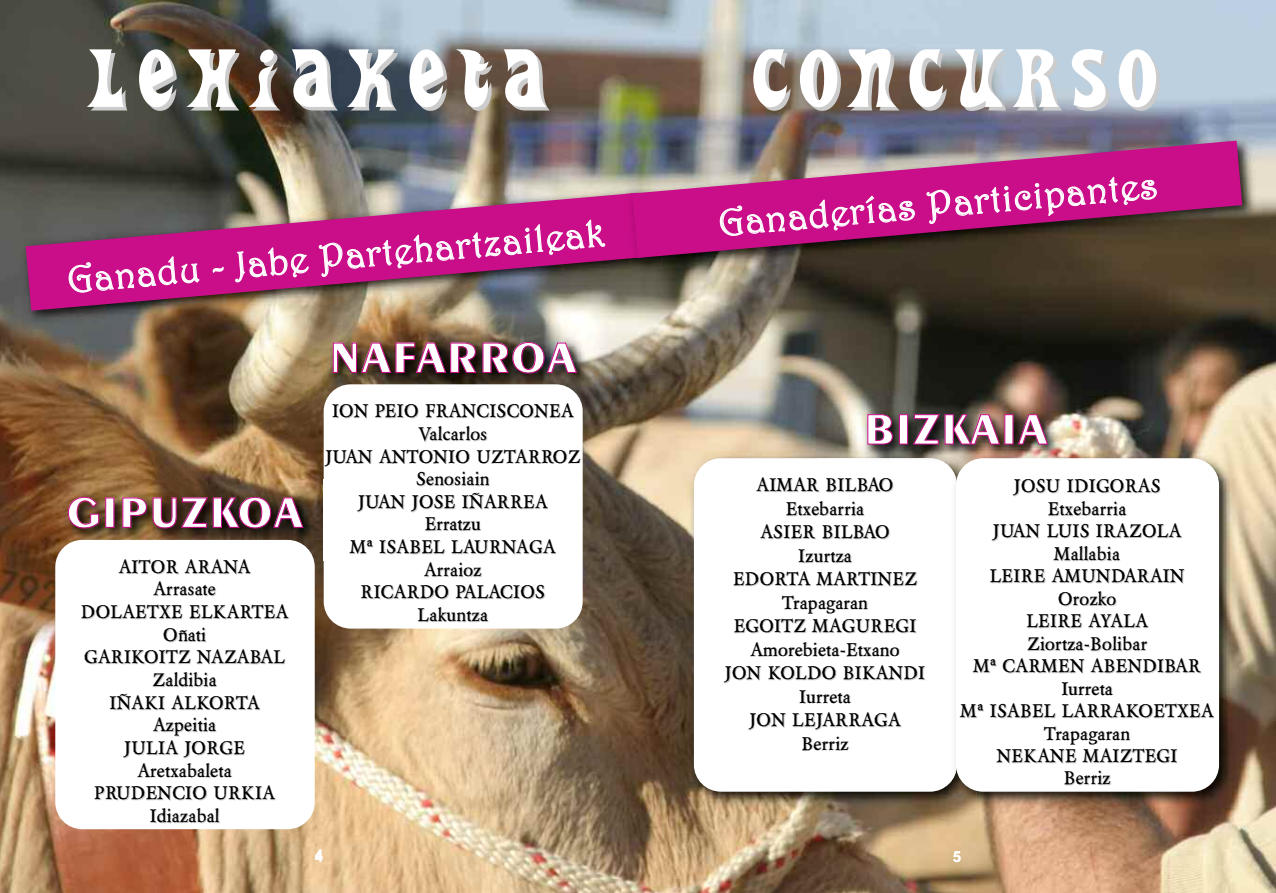
<style>
.page{position:relative;width:1276px;height:893px;background:#fff}
.page>*{position:absolute;margin:0;border:0;box-sizing:border-box;transform-origin:0 0}
.t1{font:72px "Heavy Heap";letter-spacing:.145em;color:#fff}
.t2{font:700 45px "Exotic 350 BT";letter-spacing:.045em;color:#fff}
.t3{font:37.5px "Harrington";color:#fff}
.t4{font:700 18px/22.6px "Berylium";letter-spacing:.02em;color:#000;text-align:center}
.t5{font:700 15px "Arial";color:#fff}
.s1{color:#ccc}
</style>
<div class="page">
<img style="left:0;top:0;width:1276px;height:893px">
<img style="left:16px;top:183px;width:639px;height:147px">
<img style="left:26px;top:193px;width:617px;height:118px">
<img style="left:308px;top:325px;width:303px;height:81px">
<div style="left:324px;top:384px;width:259px;height:245px;background:#fff;border-radius:27px"></div>
<img style="left:43px;top:480px;width:281px;height:81px">
<div style="left:55px;top:540px;width:260px;height:289px;background:#fff;border-radius:27px"></div>
<img style="left:632px;top:132px;width:631px;height:147px">
<img style="left:624px;top:185px;width:38px;height:92px">
<img style="left:625px;top:193px;width:7px;height:65px">
<svg style="left:632px;top:141px;width:610px;height:117px;fill:#ca0d89"></svg>
<div style="left:694px;top:458px;width:263px;height:334px;background:#fff;border-radius:27px"></div>
<img style="left:817px;top:397px;width:291px;height:54px">
<img style="left:817px;top:451px;width:132px;height:7px">
<img style="left:817px;top:458px;width:132px;height:8px">
<img style="left:949px;top:451px;width:289px;height:360px">
<img style="left:949px;top:478px;width:8px;height:306px">
<svg style="left:949px;top:466px;width:7px;height:12px"></svg>
<div style="left:956px;top:458px;width:263px;height:334px;background:#fff;border-radius:27px"></div>
<h1 class="t1" style="left:86px;top:35px;width:463px">LEHIAKETA</h1>
<h3 class="t3" style="left:66px;top:258px;width:540px;rotate:-5deg">Ganadu - Jabe Partehartzaileak</h3>
<h2 class="t2" style="left:67px;top:485px;width:237px">GIPUZKOA</h2>
<p class="t4" style="left:81px;top:556px;width:209px">AITOR ARANA<br>Arrasate<br>DOLAETXE ELKARTEA<br><span class="s1">O</span>ñati<br>GARIKOITZ NAZABAL<br>Zaldibia<br>IÑAKI ALKORTA<br>Azpeitia<br>JULIA JORGE<br>Aretxabaleta<br>PRUDENCIO URKIA<br>Idiazabal</p>
<h2 class="t2" style="left:330px;top:331px;width:248px">NAFARROA</h2>
<p class="t4" style="left:325px;top:400px;width:256px">ION PEIO FRANCISCONEA<br>Valcarlos<br>JUAN ANTONIO UZTARROZ<br>Senosiain<br>JUAN JOSE IÑARREA<br>Erratzu<br>Mª ISABEL LAURNAGA<br>Arraioz<br>RICARDO PALACIOS<br>Lakuntza</p>
<h1 class="t1" style="left:749px;top:35px;width:410px">CONCURSO</h1>
<h3 class="t3" style="left:717px;top:201px;width:442px;rotate:-5deg">Ganaderías Participantes</h3>
<h2 class="t2" style="left:864px;top:402px;width:185px">BIZKAIA</h2>
<p class="t4" style="left:960px;top:475px;width:254px">JOSU IDIGORAS<br>Etxebarria<br>JUAN LUIS IRAZOLA<br>Mallabia<br>LEIRE AMUNDARAIN<br>Orozko<br>LEIRE AYALA<br>Ziortza-Bolibar<br>Mª CARMEN ABENDIBAR<br>Iurreta<br>Mª ISABEL LARRAKOETXEA<br>Trapagaran<br>NEKANE MAIZTEGI<br>Berriz</p>
<p class="t4" style="left:725px;top:473px;width:202px;line-height:23.5px">AIMAR BILBAO<br>Etxebarria<br>ASIER BILBAO<br>Izurtza<br>EDORTA MARTINEZ<br>Trapagaran<br>EGOITZ MAGUREGI<br>Amorebieta-Etxano<br>JON KOLDO BIKANDI<br>Iurreta<br>JON LEJARRAGA<br>Berriz</p>
<p class="t5" style="left:315px;top:848px;width:10px">4</p>
<p class="t5" style="left:953px;top:848px;width:10px">5</p>
</div>
